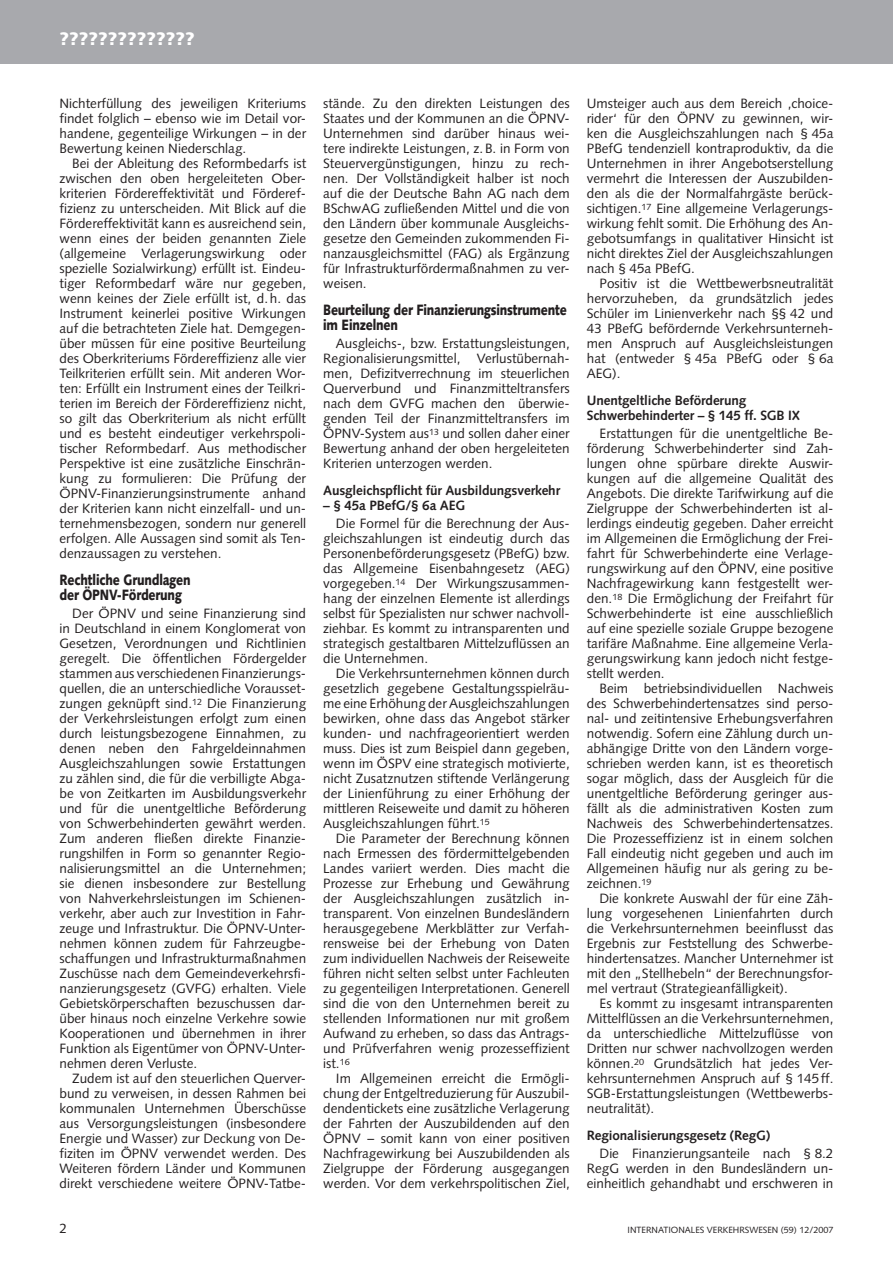
<style>
.page{position:relative;width:893px;height:1263px;background:#fff}
.page>*{position:absolute;margin:0;border:0;box-sizing:border-box;transform-origin:0 0}
.t1{font:900 18px "Syntax";color:#fff}
.t2{font:900 15px/15px "Syntax";letter-spacing:-.015em;color:#231f20;scale:.8 1}
.t3{font:13.5px/15px "Syntax";color:#231f20;text-align:justify}
.t4{font:700 13.5px/15px "Syntax";letter-spacing:-.01em;color:#231f20}
.t5{font:9px "Syntax";color:#231f20}
</style>
<div class="page">
<div style="left:0;top:0;width:893px;height:64px;background:#a8a9ad"></div>
<h1 class="t1" style="left:60px;top:28px;width:137px">??????????????</h1>
<p class="t3" style="left:60px;top:96px;width:248px">Nichterfüllung des jeweiligen Kriteriums findet folglich – ebenso wie im Detail vor&shy;handene, gegenteilige Wirkungen – in der Bewertung keinen Niederschlag.</p>
<p class="t3" style="left:60px;top:156px;width:248px;text-indent:13px">Bei der Ableitung des Reformbedarfs ist zwischen den oben hergeleiteten Ober&shy;kriterien Fördereffektivität und Förderef&shy;fizienz zu unterscheiden. Mit Blick auf die Fördereffektivität kann es ausreichend sein, wenn eines der beiden genannten Ziele (allgemeine Verlagerungswirkung oder spezielle Sozialwirkung) erfüllt ist. Eindeu&shy;tiger Reformbedarf wäre nur gegeben, wenn keines der Ziele erfüllt ist, d.h. das Instrument keinerlei positive Wirkungen auf die betrachteten Ziele hat. Demgegen&shy;über müssen für eine positive Beurteilung des Oberkriteriums Fördereffizienz alle vier Teilkriterien erfüllt sein. Mit anderen Wor&shy;ten: Erfüllt ein Instrument eines der Teilkri&shy;terien im Bereich der Fördereffizienz nicht, so gilt das Oberkriterium als nicht erfüllt und es besteht eindeutiger verkehrspoli&shy;tischer Reformbedarf. Aus methodischer Perspektive ist eine zusätzliche Einschrän&shy;kung zu formulieren: Die Prüfung der ÖPNV-Finanzierungsinstrumente anhand der Kriterien kann nicht einzelfall- und un&shy;ternehmensbezogen, sondern nur generell erfolgen. Alle Aussagen sind somit als Ten&shy;denzaussagen zu verstehen.</p>
<p class="t2" style="left:60px;top:572px;width:165px">Rechtliche Grundlagen der ÖPNV-Förderung</p>
<p class="t3" style="left:60px;top:606px;width:248px;text-indent:13px">Der ÖPNV und seine Finanzierung sind in Deutschland in einem Konglomerat von Gesetzen, Verordnungen und Richtlinien geregelt. Die öffentlichen Fördergelder stammen aus verschiedenen Finanzierungs&shy;quellen, die an unterschiedliche Vorausset&shy;zungen geknüpft sind.<sup>1</sup> <sup>2</sup> Die Finanzierung der Verkehrsleistungen erfolgt zum einen durch leistungsbezogene Einnahmen, zu denen neben den Fahrgeldeinnahmen Ausgleichszahlungen sowie Erstattungen zu zählen sind, die für die verbilligte Abga&shy;be von Zeitkarten im Ausbildungsverkehr und für die unentgeltliche Beförderung von Schwerbehinderten gewährt werden.<br>Zum anderen fließen direkte Finanzie&shy;rungshilfen in Form so genannter Regio&shy;nalisierungsmittel an die Unternehmen; sie dienen insbesondere zur Bestellung von Nahverkehrsleistungen im Schienen&shy;verkehr, aber auch zur Investition in Fahr&shy;zeuge und Infrastruktur. Die ÖPNV-Unter&shy;nehmen können zudem für Fahrzeugbe&shy;schaffungen und Infrastrukturmaßnahmen Zuschüsse nach dem Gemeindeverkehrsfi&shy;nanzierungsgesetz (GVFG) erhalten. Viele Gebietskörperschaften bezuschussen dar&shy;über hinaus noch einzelne Verkehre sowie Kooperationen und übernehmen in ihrer Funktion als Eigentümer von ÖPNV-Unter&shy;nehmen deren Verluste.</p>
<p class="t3" style="left:60px;top:1071px;width:248px;text-indent:13px">Zudem ist auf den steuerlichen Querver&shy;bund zu verweisen, in dessen Rahmen bei kommunalen Unternehmen Überschüsse aus Versorgungsleistungen (insbesondere Energie und Wasser) zur Deckung von De&shy;fiziten im ÖPNV verwendet werden. Des Weiteren fördern Länder und Kommunen direkt verschiedene weitere ÖPNV-Tatbe-</p>
<p class="t3" style="left:323px;top:96px;width:248px;text-align:left">stände. Zu den direkten Leistungen des Staates und der Kommunen an die ÖPNV-Unternehmen sind darüber hinaus wei&shy;tere indirekte Leistungen, z.B. in Form von Steuervergünstigungen, hinzu zu rech&shy;nen. Der Vollständigkeit halber ist noch auf die der Deutsche Bahn AG nach dem BSchwAG zufließenden Mittel und die von den Ländern über kommunale Ausgleichs&shy;gesetze den Gemeinden zukommenden Fi&shy;nanzausgleichsmittel (FAG) als Ergänzung für Infrastrukturfördermaßnahmen zu ver&shy;weisen.</p>
<p class="t2" style="left:323px;top:302px;width:306px">Beurteilung der Finanzierungsinstrumente im Einzelnen</p>
<p class="t3" style="left:323px;top:336px;width:248px;text-indent:13px">Ausgleichs-, bzw. Erstattungsleistungen, Regionalisierungsmittel, Verlustübernah&shy;men, Defizitverrechnung im steuerlichen Querverbund und Finanzmitteltransfers nach dem GVFG machen den überwie&shy;genden Teil der Finanzmitteltransfers im ÖPNV-System aus<sup>1</sup> <sup>3</sup> und sollen daher einer Bewertung anhand der oben hergeleiteten Kriterien unterzogen werden.</p>
<p class="t4" style="left:323px;top:483px;width:238px">Ausgleichspflicht für Ausbildungsverkehr</p>
<p class="t4" style="left:323px;top:498px;width:143px">– § 45a PBefG/§ 6a AEG</p>
<p class="t3" style="left:323px;top:516px;width:248px;text-indent:13px">Die Formel für die Berechnung der Aus&shy;gleichszahlungen ist eindeutig durch das Personenbeförderungsgesetz (PBefG) bzw. das Allgemeine Eisenbahngesetz (AEG) vorgegeben.<sup>1</sup> <sup>4</sup> Der Wirkungszusammen&shy;hang der einzelnen Elemente ist allerdings selbst für Spezialisten nur schwer nachvoll&shy;ziehbar. Es kommt zu intransparenten und strategisch gestaltbaren Mittelzuflüssen an die Unternehmen.</p>
<p class="t3" style="left:323px;top:666px;width:248px;text-indent:13px">Die Verkehrsunternehmen können durch gesetzlich gegebene Gestaltungsspielräu&shy;me eine Erhöhung der Ausgleichszahlungen bewirken, ohne dass das Angebot stärker kunden- und nachfrageorientiert werden muss. Dies ist zum Beispiel dann gegeben, wenn im ÖSPV eine strategisch motivierte, nicht Zusatznutzen stiftende Verlängerung der Linienführung zu einer Erhöhung der mittleren Reiseweite und damit zu höheren Ausgleichszahlungen führt.<sup>1</sup> <sup>5</sup></p>
<p class="t3" style="left:323px;top:831px;width:248px;text-align:left;text-indent:13px">Die Parameter der Berechnung können nach Ermessen des fördermittelgebenden Landes variiert werden. Dies macht die Prozesse zur Erhebung und Gewährung der Ausgleichszahlungen zusätzlich in&shy;transparent. Von einzelnen Bundesländern herausgegebene Merkblätter zur Verfah&shy;rensweise bei der Erhebung von Daten zum individuellen Nachweis der Reiseweite führen nicht selten selbst unter Fachleuten zu gegenteiligen Interpretationen. Generell sind die von den Unternehmen bereit zu stellenden Informationen nur mit großem Aufwand zu erheben, so dass das Antrags&shy;und Prüfverfahren wenig prozesseffizient ist.<sup>1</sup> <sup>6</sup></p>
<p class="t3" style="left:323px;top:1071px;width:248px;text-indent:13px">Im Allgemeinen erreicht die Ermögli&shy;chung der Entgeltreduzierung für Auszubil&shy;dendentickets eine zusätzliche Verlagerung der Fahrten der Auszubildenden auf den ÖPNV – somit kann von einer positiven Nachfragewirkung bei Auszubildenden als Zielgruppe der Förderung ausgegangen werden. Vor dem verkehrspolitischen Ziel,</p>
<p class="t3" style="left:587px;top:96px;width:248px;text-align:left">Umsteiger auch aus dem Bereich ,choice&shy;rider‘ für den ÖPNV zu gewinnen, wir&shy;ken die Ausgleichszahlungen nach § 45a PBefG tendenziell kontraproduktiv, da die Unternehmen in ihrer Angebotserstellung vermehrt die Interessen der Auszubilden&shy;den als die der Normalfahrgäste berück&shy;sichtigen.<sup>1</sup> <sup>7</sup> Eine allgemeine Verlagerungs&shy;wirkung fehlt somit. Die Erhöhung des An&shy;gebotsumfangs in qualitativer Hinsicht ist nicht direktes Ziel der Ausgleichszahlungen nach § 45a PBefG.</p>
<p class="t3" style="left:587px;top:276px;width:248px;text-indent:13px">Positiv ist die Wettbewerbsneutralität hervorzuheben, da grundsätzlich jedes Schüler im Linienverkehr nach §§ 42 und 43 PBefG befördernde Verkehrsunterneh&shy;men Anspruch auf Ausgleichsleistungen hat (entweder § 45a PBefG oder § 6a AEG).</p>
<p class="t4" style="left:587px;top:393px;width:215px">Unentgeltliche Beförderung<br>Schwerbehinderter – § 145 ff. SGB IX</p>
<p class="t3" style="left:587px;top:426px;width:248px;text-indent:13px">Erstattungen für die unentgeltliche Be&shy;förderung Schwerbehinderter sind Zah&shy;lungen ohne spürbare direkte Auswir&shy;kungen auf die allgemeine Qualität des Angebots. Die direkte Tarifwirkung auf die Zielgruppe der Schwerbehinderten ist al&shy;lerdings eindeutig gegeben. Daher erreicht im Allgemeinen die Ermöglichung der Frei&shy;fahrt für Schwerbehinderte eine Verlage&shy;rungswirkung auf den ÖPNV, eine positive Nachfragewirkung kann festgestellt wer&shy;den.<sup>1</sup> <sup>8</sup> Die Ermöglichung der Freifahrt für Schwerbehinderte ist eine ausschließlich auf eine spezielle soziale Gruppe bezogene tarifäre Maßnahme. Eine allgemeine Verla&shy;gerungswirkung kann jedoch nicht festge&shy;stellt werden.</p>
<p class="t3" style="left:587px;top:681px;width:248px;text-indent:13px">Beim betriebsindividuellen Nachweis des Schwerbehindertensatzes sind perso&shy;nal- und zeitintensive Erhebungsverfahren notwendig. Sofern eine Zählung durch un&shy;abhängige Dritte von den Ländern vorge&shy;schrieben werden kann, ist es theoretisch sogar möglich, dass der Ausgleich für die unentgeltliche Beförderung geringer aus&shy;fällt als die administrativen Kosten zum Nachweis des Schwerbehindertensatzes.<br>Die Prozesseffizienz ist in einem solchen Fall eindeutig nicht gegeben und auch im Allgemeinen häufig nur als gering zu be&shy;zeichnen.<sup>1</sup> <sup>9</sup></p>
<p class="t3" style="left:587px;top:891px;width:248px;text-indent:13px">Die konkrete Auswahl der für eine Zäh&shy;lung vorgesehenen Linienfahrten durch die Verkehrsunternehmen beeinflusst das Ergebnis zur Feststellung des Schwerbe&shy;hindertensatzes. Mancher Unternehmer ist mit den „Stellhebeln“ der Berechnungsfor&shy;mel vertraut (Strategieanfälligkeit).</p>
<p class="t3" style="left:587px;top:996px;width:248px;text-indent:13px">Es kommt zu insgesamt intransparenten Mittelflüssen an die Verkehrsunternehmen, da unterschiedliche Mittelzuflüsse von Dritten nur schwer nachvollzogen werden können.<sup>20</sup> Grundsätzlich hat jedes Ver&shy;kehrsunternehmen Anspruch auf § 1 45ff.<br>SGB-Erstattungsleistungen (Wettbewerbs&shy;neutralität).</p>
<p class="t4" style="left:587px;top:1128px;width:185px">Regionalisierungsgesetz (RegG)</p>
<p class="t3" style="left:587px;top:1146px;width:248px;text-indent:13px">Die Finanzierungsanteile nach § 8.2<br>RegG werden in den Bundesländern un&shy;einheitlich gehandhabt und erschweren in</p>
<p class="t5" style="left:628px;top:1225px;width:207px">INTERNATIONALES VERKEHRSWESEN (59) 1 2/2007</p>
</div>
